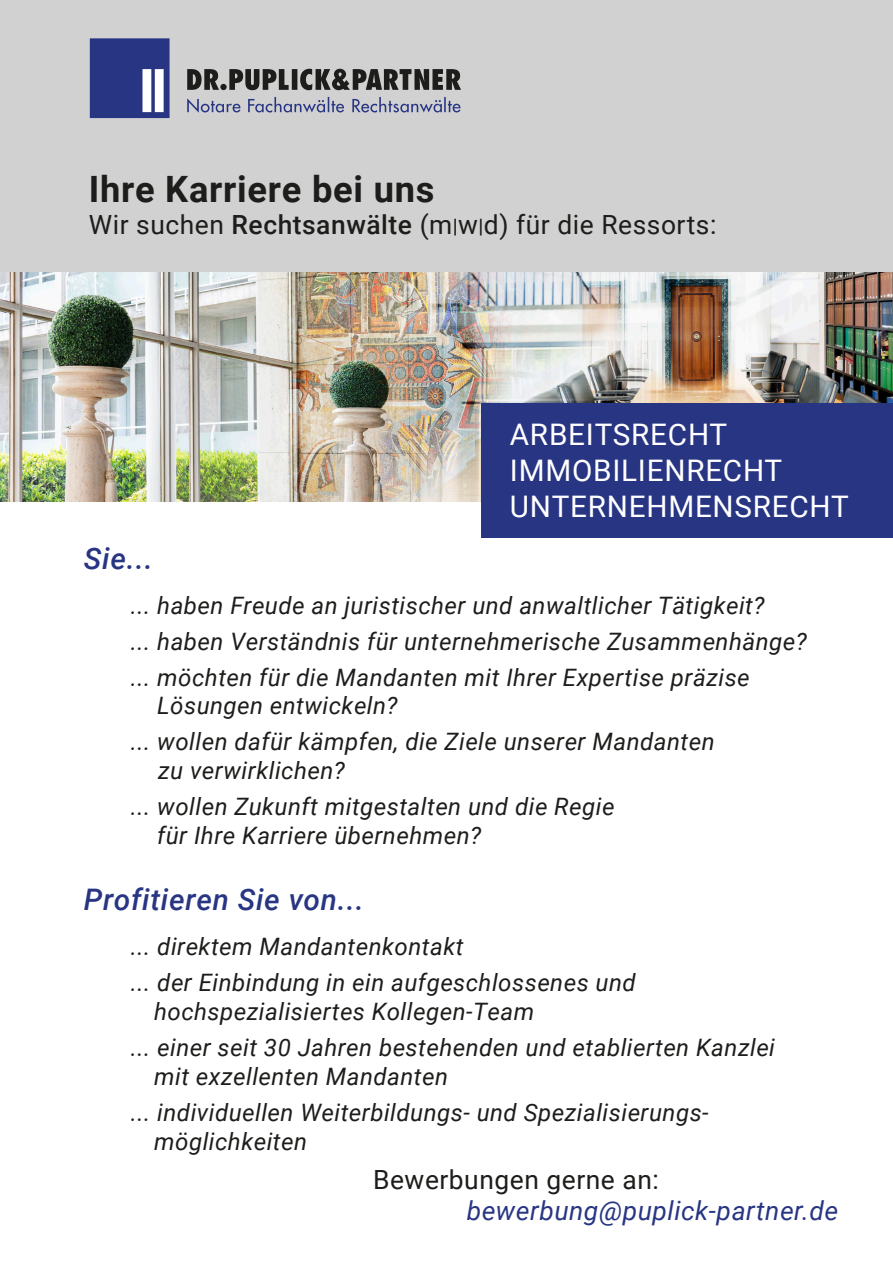
<style>
.page{position:relative;width:893px;height:1263px;background:#fff}
.page>*{position:absolute;margin:0;border:0;box-sizing:border-box;transform-origin:0 0}
.t1{font:700 36.3px "Roboto";letter-spacing:.02em;color:#1d1d1b}
.t2{font:29.7px/36px "Roboto";letter-spacing:.025em;color:#fff}
.t3{font:italic 500 29.7px "Roboto";letter-spacing:.025em;color:#283583}
.t4{font:26.4px "Roboto";letter-spacing:.02em;color:#1d1d1b}
.t5{font:italic 26.4px "Roboto";letter-spacing:.02em;color:#283583}
.t6{font:italic 24px/36px "Roboto";letter-spacing:.02em;color:#1d1d1b}
.s1{font-weight:500}
.s2{font-weight:500;font-size:19.8px}
</style>
<div class="page">
<div style="left:0;top:0;width:893px;height:272px;background:#d1d1d1"></div>
<img style="left:0;top:272px;width:893px;height:230px">
<div style="left:482px;top:403px;width:411px;height:134px;background:#283583"></div>
<svg style="left:90px;top:38px;width:80px;height:80px;background:#434e92"></svg>
<svg style="left:187px;top:69px;width:274px;height:21px"></svg>
<svg style="left:187px;top:97px;width:273px;height:16px"></svg>
<h1 class="t1" style="left:89px;top:164px;width:347px">Ihre Karriere bei uns</h1>
<p class="t4" style="left:89px;top:206px;width:629px">Wir suchen <span class="s1">Rechtsanwälte</span> (m<span class="s2">|</span>w<span class="s2">|</span>d) für die Ressorts:</p>
<p class="t2" style="left:510px;top:416px;width:340px">ARBEITSRECHT<br>IMMOBILIENRECHT<br>UNTERNEHMENSRECHT</p>
<p class="t3" style="left:84px;top:537px;width:70px">Sie...</p>
<p class="t6" style="left:131px;top:586px;width:678px">... haben Freude an juristischer und anwaltlicher Tätigkeit?<br>... haben Verständnis für unternehmerische Zusammenhänge? ... möchten für die Mandanten mit Ihrer Expertise präzise</p>
<p class="t6" style="left:131px;top:687px;width:585px;text-indent:26px">Lösungen entwickeln?<br>... wollen dafür kämpfen, die Ziele unserer Mandanten</p>
<p class="t6" style="left:131px;top:752px;width:485px;text-indent:27px">zu verwirklichen?<br>... wollen Zukunft mitgestalten und die Regie</p>
<p class="t6" style="left:157px;top:817px;width:326px">für Ihre Karriere übernehmen?</p>
<p class="t3" style="left:84px;top:879px;width:281px">Profitieren Sie von...</p>
<p class="t6" style="left:131px;top:928px;width:506px">... direktem Mandantenkontakt<br>... der Einbindung in ein aufgeschlossenes und</p>
<p class="t6" style="left:131px;top:992px;width:646px;text-indent:23px">hochspezialisiertes Kollegen-Team<br>... einer seit 30 Jahren bestehenden und etablierten Kanzlei</p>
<p class="t6" style="left:131px;top:1057px;width:579px;text-indent:23px">mit exzellenten Mandanten<br>... individuellen Weiterbildungs- und Spezialisierungs-</p>
<p class="t6" style="left:154px;top:1122px;width:154px">möglichkeiten</p>
<p class="t4" style="left:373px;top:1161px;width:287px">Bewerbungen gerne an:</p>
<p class="t5" style="left:467px;top:1192px;width:373px">bewerbung@puplick-partner.de</p>
</div>
